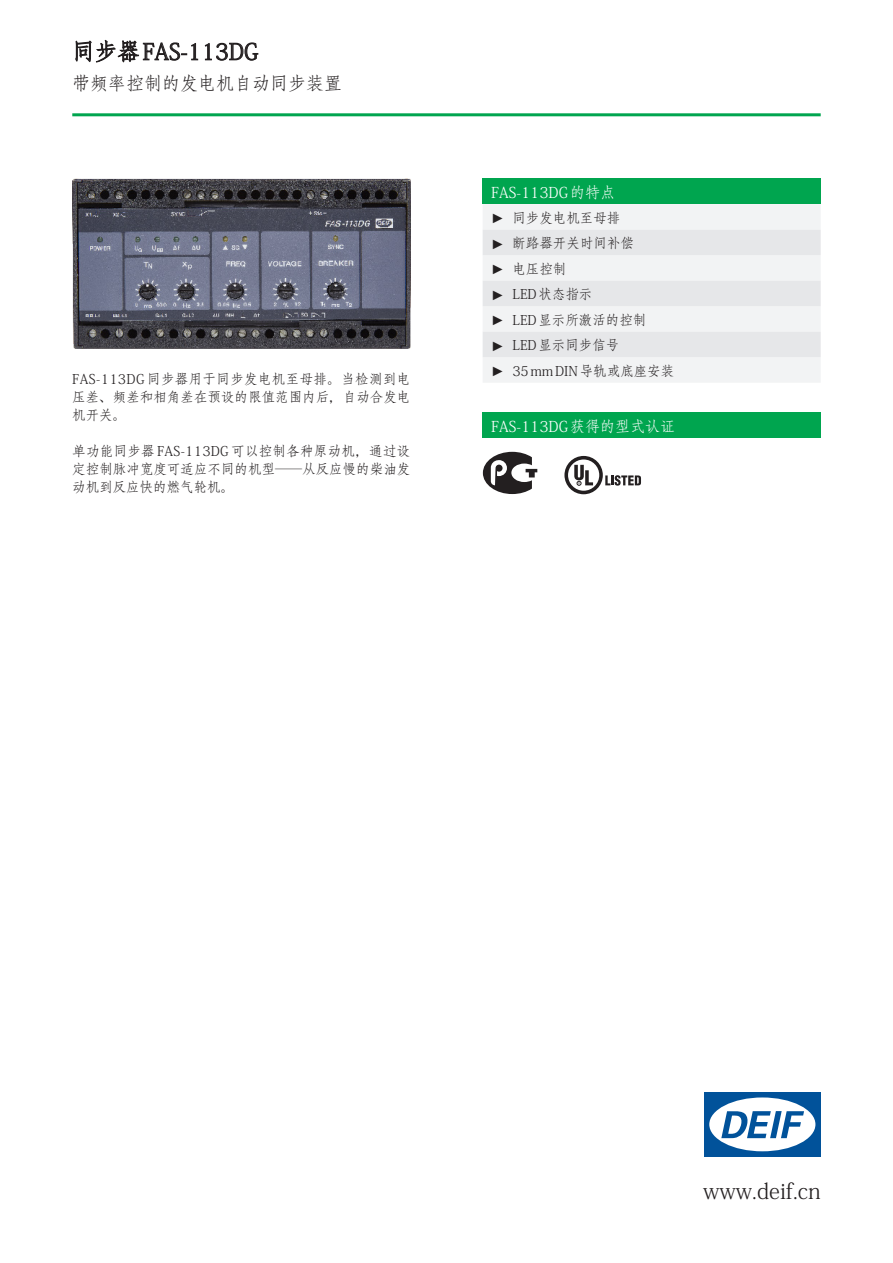
<style>
.page{position:relative;width:893px;height:1263px;background:#fff}
.page>*{position:absolute;margin:0;border:0;box-sizing:border-box;transform-origin:0 0}
.t1{font:22.5px "Adobe Fangsong Std";color:#231f20}
.t2{font:21.75px "Adobe Fangsong Std";color:#231f20}
.t3{font:18px "Adobe Fangsong Std";color:#231f20}
.t4{font:15px "Adobe Fangsong Std";color:#fff}
.t5{font:13.5px/25.5px "Adobe Fangsong Std";color:#231f20;text-align:justify}
.s1{font-family:"Arial"}
</style>
<div class="page">
<hr style="left:72px;top:113px;width:749px;height:3px;background:#00a54f">
<svg style="left:75px;top:39px;width:184px;height:24px"></svg>
<img style="left:72px;top:179px;width:338px;height:169px">
<div style="left:483px;top:179px;width:338px;height:25px;background:#00a54f"></div>
<div style="left:483px;top:204px;width:338px;height:178px;background:#f2f3f4"></div>
<svg style="left:483px;top:230px;width:338px;height:127px"></svg>
<div style="left:483px;top:412px;width:338px;height:26px;background:#00a54f"></div>
<svg style="left:483px;top:452px;width:54px;height:42px"></svg>
<svg style="left:564px;top:456px;width:77px;height:38px"></svg>
<div style="left:704px;top:1092px;width:117px;height:64px;background:#01529a"></div>
<div style="left:709px;top:1097px;width:106px;height:54px;background:#fff;border-radius:50%"></div>
<svg style="left:721px;top:1111px;width:83px;height:27px"></svg>
<h1 class="t1" style="left:72px;top:38px;width:188px">同步器 FAS-113DG</h1>
<h3 class="t3" style="left:72px;top:73px;width:271px">带频率控制的发电机自动同步装置</h3>
<p class="t5" style="left:72px;top:370px;width:340px;line-height:18px">FAS-113DG 同步器用于同步发电机至母排。当检测到电压差、频差和相角差在预设的限值范围内后，自动合发电机开关。</p>
<p class="t5" style="left:72px;top:442px;width:340px;line-height:18px">单功能同步器 FAS-113DG 可以控制各种原动机，通过设定控制脉冲宽度可适应不同的机型—从反应慢的柴油发动机到反应快的燃气轮机。</p>
<p class="t4" style="left:491px;top:183px;width:126px">FAS-113DG 的特点</p>
<p class="t5" style="left:491px;top:205px;width:185px;text-align:left"><span class="s1">►</span> 同步发电机至母排<br><span class="s1">►</span> 断路器开关时间补偿<br><span class="s1">►</span> 电压控制<br><span class="s1">►</span> LED 状态指示<br><span class="s1">►</span> LED 显示所激活的控制<br><span class="s1">►</span> LED 显示同步信号<br><span class="s1">►</span> 35 mm DIN 导轨或底座安装</p>
<p class="t4" style="left:491px;top:417px;width:186px">FAS-113DG 获得的型式认证</p>
<h2 class="t2" style="left:703px;top:1178px;width:119px">www.deif.cn</h2>
</div>
